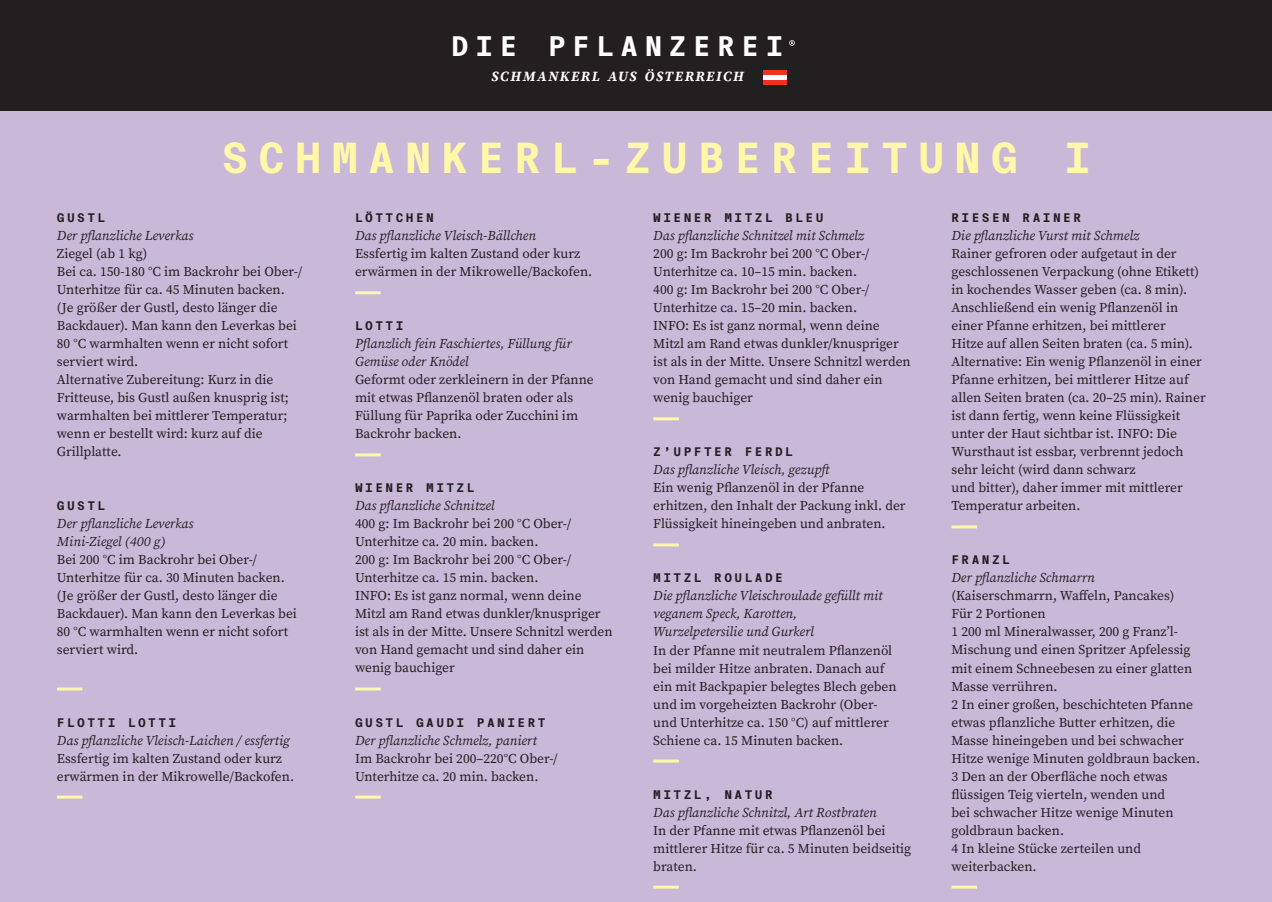
<style>
.page{position:relative;width:1272px;height:902px;background:#fff}
.page>*{position:absolute;margin:0;border:0;box-sizing:border-box;transform-origin:0 0}
.t1{font:700 41.85px "Suisse Intl Mono";letter-spacing:.23em;color:#fff8a8}
.t2{font:700 27.3px "Suisse Intl Mono";letter-spacing:.24em;color:#fff}
.t3{font:italic 700 14.1px "Source Serif Pro";letter-spacing:.115em;color:#fff}
.t4{font:13.5px/18px "Source Serif Pro";color:#231f20}
.t5{font:italic 13.5px/18px "Source Serif Pro";color:#231f20}
.t6{font:700 12px "Suisse Intl Mono";letter-spacing:.2em;color:#231f20}
</style>
<div class="page">
<div style="left:0;top:0;width:1271px;height:901px;background:#cab8d9"></div>
<div style="left:0;top:0;width:1271px;height:111px;background:#231f20"></div>
<div style="left:763px;top:70px;width:23px;height:5px;background:#ef3122"></div>
<div style="left:763px;top:80px;width:23px;height:5px;background:#ef3122"></div>
<div style="left:763px;top:75px;width:23px;height:5px;background:#fff"></div>
<svg style="left:789px;top:40px;width:5px;height:6px"></svg>
<hr style="left:57px;top:687px;width:25px;height:3px;background:#fff8a8">
<hr style="left:57px;top:795px;width:25px;height:3px;background:#fff8a8">
<hr style="left:355px;top:291px;width:25px;height:3px;background:#fff8a8">
<hr style="left:355px;top:453px;width:25px;height:3px;background:#fff8a8">
<hr style="left:355px;top:687px;width:25px;height:3px;background:#fff8a8">
<hr style="left:355px;top:795px;width:25px;height:3px;background:#fff8a8">
<hr style="left:653px;top:417px;width:25px;height:3px;background:#fff8a8">
<hr style="left:653px;top:543px;width:25px;height:3px;background:#fff8a8">
<hr style="left:653px;top:759px;width:25px;height:3px;background:#fff8a8">
<hr style="left:653px;top:885px;width:25px;height:3px;background:#fff8a8">
<hr style="left:951px;top:525px;width:25px;height:3px;background:#fff8a8">
<hr style="left:951px;top:885px;width:25px;height:3px;background:#fff8a8">
<h2 class="t2" style="left:451px;top:30px;width:333px">DIE PFLANZEREI</h2>
<p class="t3" style="left:491px;top:66px;width:254px">SCHMANKERL AUS ÖSTERREICH</p>
<h1 class="t1" style="left:221px;top:134px;width:871px">SCHMANKERL-ZUBEREITUNG I</h1>
<p class="t6" style="left:57px;top:211px;width:50px">GUSTL</p>
<p class="t5" style="left:57px;top:227px;width:138px">Der pflanzliche Leverkas</p>
<p class="t4" style="left:57px;top:245px;width:247px">Ziegel (ab 1 kg)<br>Bei ca. 150-180 °C im Backrohr bei Ober-/<br>Unterhitze für ca. 45 Minuten backen. (Je größer der Gustl, desto länger die<br>Backdauer). Man kann den Leverkas bei<br>80 °C warmhalten wenn er nicht sofort serviert wird.<br>Alternative Zubereitung: Kurz in die<br>Fritteuse, bis Gustl außen knusprig ist; warmhalten bei mittlerer Temperatur; wenn er bestellt wird: kurz auf die<br>Grillplatte.</p>
<p class="t6" style="left:57px;top:499px;width:50px">GUSTL</p>
<p class="t5" style="left:57px;top:515px;width:138px">Der pflanzliche Leverkas<br>Mini-Ziegel (400 g)</p>
<p class="t4" style="left:57px;top:551px;width:241px">Bei 200 °C im Backrohr bei Ober-/<br>Unterhitze für ca. 30 Minuten backen. (Je größer der Gustl, desto länger die<br>Backdauer). Man kann den Leverkas bei<br>80 °C warmhalten wenn er nicht sofort serviert wird.</p>
<p class="t6" style="left:57px;top:715px;width:121px">FLOTTI LOTTI</p>
<p class="t5" style="left:57px;top:731px;width:234px">Das pflanzliche Vleisch-Laichen / essfertig</p>
<p class="t4" style="left:57px;top:749px;width:239px">Essfertig im kalten Zustand oder kurz erwärmen in der Mikrowelle/Backofen.</p>
<p class="t6" style="left:355px;top:211px;width:80px">LÖTTCHEN</p>
<p class="t5" style="left:355px;top:227px;width:182px">Das pflanzliche Vleisch-Bällchen</p>
<p class="t4" style="left:355px;top:245px;width:239px">Essfertig im kalten Zustand oder kurz erwärmen in der Mikrowelle/Backofen.</p>
<p class="t6" style="left:355px;top:319px;width:50px">LOTTI</p>
<p class="t5" style="left:355px;top:335px;width:218px">Pflanzlich fein Faschiertes, Füllung für<br>Gemüse oder Knödel</p>
<p class="t4" style="left:355px;top:371px;width:240px">Geformt oder zerkleinern in der Pfanne mit etwas Pflanzenöl braten oder als<br>Füllung für Paprika oder Zucchini im<br>Backrohr backen.</p>
<p class="t6" style="left:355px;top:481px;width:121px">WIENER MITZL</p>
<p class="t5" style="left:355px;top:497px;width:141px">Das pflanzliche Schnitzel</p>
<p class="t4" style="left:355px;top:515px;width:259px">400 g: Im Backrohr bei 200 °C Ober-/ Unterhitze ca. 20 min. backen.<br>200 g: Im Backrohr bei 200 °C Ober-/ Unterhitze ca. 15 min. backen.<br>INFO: Es ist ganz normal, wenn deine Mitzl am Rand etwas dunkler/knuspriger ist als in der Mitte. Unsere Schnitzl werden von Hand gemacht und sind daher ein wenig bauchiger</p>
<p class="t6" style="left:355px;top:715px;width:192px">GUSTL GAUDI PANIERT</p>
<p class="t5" style="left:355px;top:731px;width:183px">Der pflanzliche Schmelz, paniert</p>
<p class="t4" style="left:355px;top:749px;width:204px">Im Backrohr bei 200–220°C Ober-/<br>Unterhitze ca. 20 min. backen.</p>
<p class="t6" style="left:653px;top:211px;width:172px">WIENER MITZL BLEU</p>
<p class="t5" style="left:653px;top:227px;width:212px">Das pflanzliche Schnitzel mit Schmelz</p>
<p class="t4" style="left:653px;top:245px;width:259px">200 g: Im Backrohr bei 200 °C Ober-/ Unterhitze ca. 10–15 min. backen.<br>400 g: Im Backrohr bei 200 °C Ober-/ Unterhitze ca. 15–20 min. backen.<br>INFO: Es ist ganz normal, wenn deine Mitzl am Rand etwas dunkler/knuspriger ist als in der Mitte. Unsere Schnitzl werden von Hand gemacht und sind daher ein wenig bauchiger</p>
<p class="t6" style="left:653px;top:445px;width:141px">Z’UPFTER FERDL</p>
<p class="t5" style="left:653px;top:461px;width:180px">Das pflanzliche Vleisch, gezupft</p>
<p class="t4" style="left:653px;top:479px;width:254px">Ein wenig Pflanzenöl in der Pfanne erhitzen, den Inhalt der Packung inkl. der<br>Flüssigkeit hineingeben und anbraten.</p>
<p class="t6" style="left:653px;top:571px;width:131px">MITZL ROULADE</p>
<p class="t5" style="left:653px;top:587px;width:231px">Die pflanzliche Vleischroulade gefüllt mit veganem Speck, Karotten,<br>Wurzelpetersilie und Gurkerl</p>
<p class="t4" style="left:653px;top:641px;width:245px">In der Pfanne mit neutralem Pflanzenöl bei milder Hitze anbraten. Danach auf ein mit Backpapier belegtes Blech geben und im vorgeheizten Backrohr (Ober&shy;und Unterhitze ca. 150 °C) auf mittlerer Schiene ca. 15 Minuten backen.</p>
<p class="t6" style="left:653px;top:787px;width:121px">MITZL, NATUR</p>
<p class="t5" style="left:653px;top:803px;width:225px">Das pflanzliche Schnitzl, Art Rostbraten</p>
<p class="t4" style="left:653px;top:821px;width:259px">In der Pfanne mit etwas Pflanzenöl bei mittlerer Hitze für ca. 5 Minuten beidseitig braten.</p>
<p class="t6" style="left:951px;top:211px;width:131px">RIESEN RAINER</p>
<p class="t5" style="left:951px;top:227px;width:189px">Die pflanzliche Vurst mit Schmelz</p>
<p class="t4" style="left:951px;top:245px;width:256px">Rainer gefroren oder aufgetaut in der geschlossenen Verpackung (ohne Etikett) in kochendes Wasser geben (ca. 8 min).<br>Anschließend ein wenig Pflanzenöl in einer Pfanne erhitzen, bei mittlerer<br>Hitze auf allen Seiten braten (ca. 5 min).<br>Alternative: Ein wenig Pflanzenöl in einer Pfanne erhitzen, bei mittlerer Hitze auf allen Seiten braten (ca. 20–25 min). Rainer ist dann fertig, wenn keine Flüssigkeit unter der Haut sichtbar ist. INFO: Die Wursthaut ist essbar, verbrennt jedoch sehr leicht (wird dann schwarz<br>und bitter), daher immer mit mittlerer Temperatur arbeiten.</p>
<p class="t6" style="left:951px;top:553px;width:60px">FRANZL</p>
<p class="t5" style="left:951px;top:569px;width:145px">Der pflanzliche Schmarrn</p>
<p class="t4" style="left:951px;top:587px;width:250px">(Kaiserschmarrn, Waffeln, Pancakes)<br>Für 2 Portionen<br>1 200 ml Mineralwasser, 200 g Franzʼl-<br>Mischung und einen Spritzer Apfelessig mit einem Schneebesen zu einer glatten<br>Masse verrühren.<br>2 In einer großen, beschichteten Pfanne etwas pflanzliche Butter erhitzen, die<br>Masse hineingeben und bei schwacher<br>Hitze wenige Minuten goldbraun backen.<br>3 Den an der Oberfläche noch etwas flüssigen Teig vierteln, wenden und<br>bei schwacher Hitze wenige Minuten goldbraun backen.<br>4 In kleine Stücke zerteilen und weiterbacken.</p>
</div>
